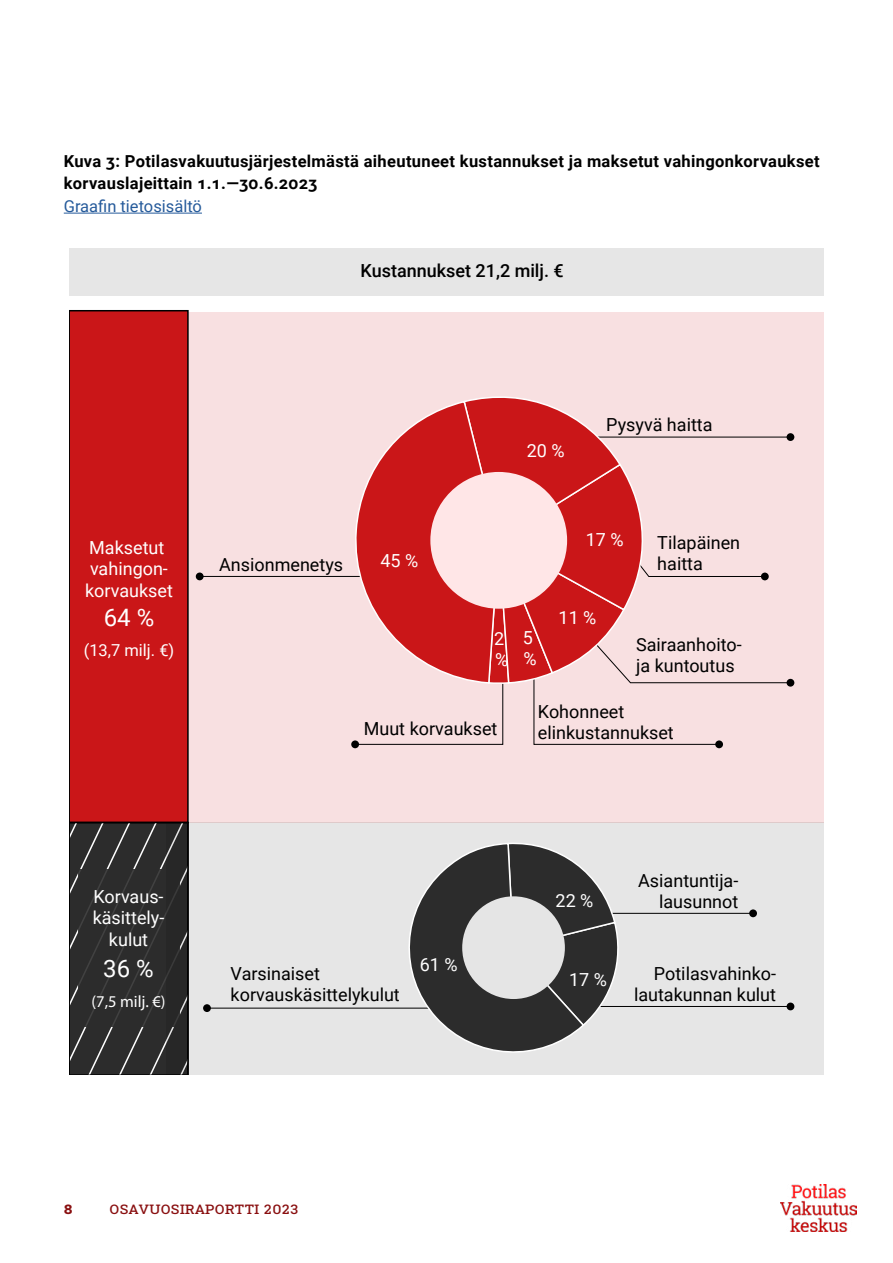
<style>
.page{position:relative;width:893px;height:1263px;background:#fff}
.page>*{position:absolute;margin:0;border:0;box-sizing:border-box;transform-origin:0 0}
.t1{font:24px "Roboto";color:#fff}
.t2{font:18px/21px "Roboto";color:#000}
.t3{font:18px/21.6px "Roboto";color:#fff}
.t4{font:500 18px "Roboto";color:#000}
.kuvateksti{font:700 16.5px/22.5px "Roboto";letter-spacing:.02em;color:#000}
.t5{font:16.5px "Roboto Slab";letter-spacing:.02em;color:#890f10}
.kuvion_selite{font:16.5px "Roboto";color:#265b9b}
.t6{font:16.5px "Roboto";color:#fff}
.t7{font:16.5px "Myriad Pro";color:#fff}
</style>
<div class="page">
<img style="left:780px;top:1184px;width:77px;height:48px">
<div style="left:179px;top:312px;width:645px;height:510px;background:#f8e0e1"></div>
<div style="left:69px;top:311px;width:119px;height:511px;background:#ca1618"></div>
<div style="left:69px;top:310px;width:120px;height:513px;border:2px solid #000"></div>
<hr style="left:200px;top:576px;width:179px;height:1px;background:#000">
<div style="left:196px;top:572px;width:8px;height:8px;background:#000;border-radius:50%"></div>
<div style="left:351px;top:740px;width:8px;height:8px;background:#000;border-radius:50%"></div>
<div style="left:715px;top:740px;width:8px;height:8px;background:#000;border-radius:50%"></div>
<div style="left:787px;top:679px;width:7px;height:8px;background:#000;border-radius:50%"></div>
<div style="left:787px;top:433px;width:7px;height:8px;background:#000;border-radius:50%"></div>
<svg style="left:351px;top:396px;width:440px;height:349px"></svg>
<div style="left:430px;top:472px;width:137px;height:137px;background:#ffe6e7;border-radius:50%"></div>
<svg style="left:69px;top:822px;width:97px;height:252px;background:#363636"></svg>
<div style="left:78px;top:869px;width:101px;height:157px;background:#2c2c2c"></div>
<div style="left:166px;top:822px;width:658px;height:252px;background:#e6e6e6"></div>
<hr style="left:207px;top:1008px;width:231px;height:1px;background:#000">
<div style="left:203px;top:1004px;width:8px;height:8px;background:#000;border-radius:50%"></div>
<hr style="left:522px;top:913px;width:231px;height:1px;background:#000">
<div style="left:749px;top:909px;width:8px;height:8px;background:#000;border-radius:50%"></div>
<hr style="left:560px;top:1006px;width:230px;height:1px;background:#000">
<div style="left:787px;top:1002px;width:7px;height:8px;background:#000;border-radius:50%"></div>
<svg style="left:395px;top:843px;width:229px;height:210px"></svg>
<div style="left:462px;top:896px;width:103px;height:103px;background:#e5e5e5;border-radius:50%"></div>
<div style="left:69px;top:249px;width:755px;height:47px;background:#e6e6e6"></div>
<hr style="left:64px;top:213px;width:138px;height:1px;background:#265b9b">
<p class="kuvateksti" style="left:64px;top:149px;width:757px">Kuva 3: Potilasvakuutusjärjestelmästä aiheutuneet kustannukset ja maksetut vahingonkorvaukset korvauslajeittain 1.1.—30.6.2023</p>
<p class="kuvion_selite" style="left:64px;top:194px;width:140px">Graafin tietosisältö</p>
<p class="t4" style="left:361px;top:258px;width:205px">Kustannukset 21,2 milj. €</p>
<p class="t3" style="left:85px;top:536px;width:89px">Maksetut vahingon&shy;korvaukset</p>
<p class="t1" style="left:104px;top:600px;width:52px">64 %</p>
<p class="t6" style="left:84px;top:638px;width:92px">(13,7 milj. €)</p>
<p class="t3" style="left:527px;top:439px;width:39px">20 %</p>
<p class="t2" style="left:606px;top:413px;width:108px">Pysyvä haitta</p>
<p class="t2" style="left:219px;top:553px;width:126px">Ansionmenetys</p>
<p class="t3" style="left:380px;top:549px;width:39px">45 %</p>
<p class="t3" style="left:586px;top:529px;width:39px">17 %</p>
<p class="t2" style="left:657px;top:531px;width:84px">Tilapäinen haitta</p>
<p class="t3" style="left:494px;top:628px;width:15px;line-height:21px">2 %</p>
<p class="t3" style="left:523px;top:626px;width:15px;line-height:21px">5 %</p>
<p class="t3" style="left:559px;top:606px;width:39px">11 %</p>
<p class="t2" style="left:538px;top:700px;width:88px">Kohonneet</p>
<p class="t2" style="left:636px;top:634px;width:107px">Sairaanhoito&shy;ja kuntoutus</p>
<p class="t2" style="left:364px;top:717px;width:135px">Muut korvaukset</p>
<p class="t2" style="left:538px;top:721px;width:137px">elinkustannukset</p>
<p class="t3" style="left:93px;top:885px;width:73px;text-align:center">Korvaus&shy;käsittely&shy;kulut</p>
<p class="t1" style="left:103px;top:952px;width:52px">36 %</p>
<p class="t7" style="left:92px;top:991px;width:75px">(7,5 milj. €)</p>
<p class="t2" style="left:231px;top:963px;width:171px">Varsinaiset korvauskäsittelykulut</p>
<p class="t3" style="left:420px;top:953px;width:39px">61 %</p>
<p class="t3" style="left:556px;top:889px;width:39px">22 %</p>
<p class="t3" style="left:569px;top:968px;width:39px">17 %</p>
<p class="t2" style="left:638px;top:870px;width:102px;text-align:right">Asiantuntija&shy;lausunnot</p>
<p class="t2" style="left:634px;top:963px;width:144px;text-align:right">Potilasvahinko&shy;lautakunnan kulut</p>
<p class="t5" style="left:64px;top:1197px;width:10px">8</p>
<p class="t5" style="left:109px;top:1197px;width:191px">osavuosiraportti 2023</p>
</div>
